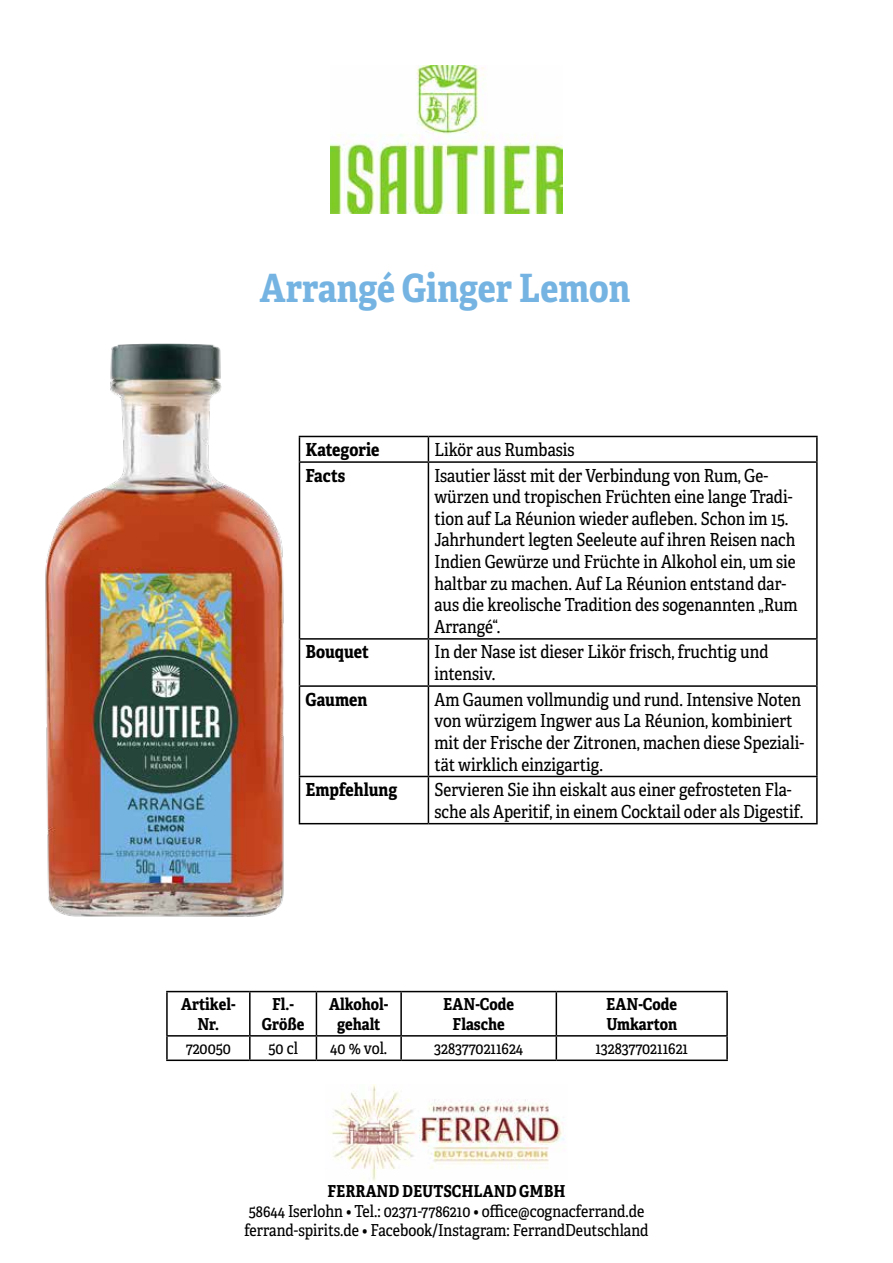
<style>
.page{position:relative;width:893px;height:1263px;background:#fff}
.page>*{position:absolute;margin:0;border:0;box-sizing:border-box;transform-origin:0 0}
.t1{font:700 39px "Adelle Condensed";color:#75b4e2}
.t2{font:18px/21.6px "Adelle Condensed";color:#000}
.t3{font:700 18px "Adelle Condensed";color:#000}
.t4{font:16.5px/19.8px "Adelle Condensed";color:#000}
.t5{font:700 16.5px/19.8px "Adelle Condensed";color:#000;text-align:center}
</style>
<div class="page">
<img style="left:330px;top:66px;width:232px;height:148px">
<img style="left:331px;top:1084px;width:233px;height:98px">
<hr style="left:166px;top:991px;width:84px;height:1px;background:#000">
<hr style="left:166px;top:992px;width:2px;height:43px;background:#000">
<hr style="left:250px;top:991px;width:66px;height:1px;background:#000">
<hr style="left:249px;top:992px;width:2px;height:43px;background:#000">
<hr style="left:316px;top:991px;width:85px;height:1px;background:#000">
<hr style="left:316px;top:992px;width:1px;height:43px;background:#000">
<hr style="left:401px;top:991px;width:155px;height:1px;background:#000">
<hr style="left:400px;top:992px;width:2px;height:43px;background:#000">
<hr style="left:556px;top:991px;width:172px;height:1px;background:#000">
<hr style="left:556px;top:992px;width:1px;height:43px;background:#000">
<hr style="left:726px;top:992px;width:2px;height:43px;background:#000">
<hr style="left:166px;top:1035px;width:84px;height:1px;background:#000">
<hr style="left:166px;top:1036px;width:2px;height:23px;background:#000">
<hr style="left:250px;top:1035px;width:66px;height:1px;background:#000">
<hr style="left:249px;top:1036px;width:2px;height:23px;background:#000">
<hr style="left:316px;top:1035px;width:85px;height:1px;background:#000">
<svg style="left:316px;top:1036px;width:1px;height:23px"></svg>
<hr style="left:401px;top:1035px;width:155px;height:1px;background:#000">
<hr style="left:400px;top:1036px;width:2px;height:23px;background:#000">
<hr style="left:556px;top:1035px;width:172px;height:1px;background:#000">
<svg style="left:556px;top:1036px;width:1px;height:23px"></svg>
<hr style="left:726px;top:1036px;width:2px;height:23px;background:#000">
<hr style="left:166px;top:1059px;width:84px;height:2px;background:#000">
<hr style="left:250px;top:1059px;width:66px;height:2px;background:#000">
<hr style="left:316px;top:1059px;width:85px;height:2px;background:#000">
<hr style="left:401px;top:1059px;width:155px;height:2px;background:#000">
<hr style="left:556px;top:1059px;width:172px;height:2px;background:#000">
<img style="left:45px;top:343px;width:239px;height:574px">
<hr style="left:299px;top:436px;width:129px;height:1px;background:#000">
<svg style="left:299px;top:437px;width:1px;height:24px"></svg>
<hr style="left:428px;top:436px;width:390px;height:1px;background:#000">
<svg style="left:428px;top:437px;width:1px;height:24px"></svg>
<hr style="left:816px;top:437px;width:2px;height:24px;background:#000">
<hr style="left:299px;top:461px;width:129px;height:2px;background:#000">
<hr style="left:299px;top:463px;width:1px;height:175px;background:#000">
<hr style="left:428px;top:461px;width:390px;height:2px;background:#000">
<hr style="left:428px;top:463px;width:1px;height:175px;background:#000">
<hr style="left:816px;top:463px;width:2px;height:175px;background:#000">
<hr style="left:299px;top:638px;width:129px;height:2px;background:#000">
<hr style="left:299px;top:640px;width:1px;height:45px;background:#000">
<hr style="left:428px;top:638px;width:390px;height:2px;background:#000">
<hr style="left:428px;top:640px;width:1px;height:45px;background:#000">
<hr style="left:816px;top:640px;width:2px;height:45px;background:#000">
<hr style="left:299px;top:685px;width:129px;height:2px;background:#000">
<hr style="left:299px;top:687px;width:1px;height:89px;background:#000">
<hr style="left:428px;top:685px;width:390px;height:2px;background:#000">
<hr style="left:428px;top:687px;width:1px;height:89px;background:#000">
<hr style="left:816px;top:687px;width:2px;height:89px;background:#000">
<hr style="left:299px;top:776px;width:129px;height:1px;background:#000">
<hr style="left:299px;top:777px;width:1px;height:46px;background:#000">
<hr style="left:428px;top:776px;width:390px;height:1px;background:#000">
<hr style="left:428px;top:777px;width:1px;height:46px;background:#000">
<hr style="left:816px;top:777px;width:2px;height:46px;background:#000">
<hr style="left:299px;top:823px;width:129px;height:1px;background:#000">
<hr style="left:428px;top:823px;width:390px;height:1px;background:#000">
<h1 class="t1" style="left:260px;top:259px;width:372px">Arrangé Ginger Lemon</h1>
<p class="t3" style="left:305px;top:436px;width:76px">Kategorie</p>
<p class="t2" style="left:434px;top:438px;width:142px">Likör aus Rumbasis</p>
<p class="t3" style="left:305px;top:462px;width:41px">Facts</p>
<p class="t2" style="left:434px;top:464px;width:365px">Isautier lässt mit der Verbindung von Rum, Ge&shy;würzen und tropischen Früchten eine lange Tradi&shy;tion auf La Réunion wieder aufleben. Schon im 15.<br>Jahrhundert legten Seeleute auf ihren Reisen nach Indien Gewürze und Früchte in Alkohol ein, um sie haltbar zu machen. Auf La Réunion entstand dar&shy;aus die kreolische Tradition des sogenannten „Rum Arrangé“.</p>
<p class="t3" style="left:305px;top:639px;width:65px">Bouquet</p>
<p class="t2" style="left:434px;top:641px;width:336px">In der Nase ist dieser Likör frisch, fruchtig und intensiv.</p>
<p class="t3" style="left:305px;top:686px;width:64px">Gaumen</p>
<p class="t2" style="left:434px;top:688px;width:371px">Am Gaumen vollmundig und rund. Intensive Noten von würzigem Ingwer aus La Réunion, kombiniert mit der Frische der Zitronen, machen diese Speziali&shy;tät wirklich einzigartig.</p>
<p class="t3" style="left:305px;top:776px;width:93px">Empfehlung</p>
<p class="t2" style="left:434px;top:778px;width:371px">Servieren Sie ihn eiskalt aus einer gefrosteten Fla&shy;sche als Aperitif, in einem Cocktail oder als Digestif.</p>
<p class="t5" style="left:181px;top:993px;width:56px">Artikel-<br>Nr.</p>
<p class="t5" style="left:262px;top:993px;width:44px">Fl.-<br>Größe</p>
<p class="t5" style="left:329px;top:993px;width:61px">Alkohol&shy;gehalt</p>
<p class="t5" style="left:443px;top:993px;width:73px">EAN-Code<br>Flasche</p>
<p class="t5" style="left:606px;top:993px;width:73px;text-align:left">EAN-Code<br>Umkarton</p>
<p class="t4" style="left:186px;top:1038px;width:47px">720050</p>
<p class="t4" style="left:268px;top:1038px;width:31px">50 cl</p>
<p class="t4" style="left:330px;top:1038px;width:59px">40 % vol.</p>
<p class="t4" style="left:434px;top:1038px;width:90px">3283770211624</p>
<p class="t4" style="left:595px;top:1038px;width:94px">13283770211621</p>
<p class="t5" style="left:327px;top:1180px;width:240px">FERRAND DEUTSCHLAND GMBH</p>
<p class="t4" style="left:244px;top:1200px;width:406px">58644 Iserlohn • Tel.: 02371-7786210 • office@cognacferrand.de ferrand-spirits.de • Facebook/Instagram: FerrandDeutschland</p>
</div>
